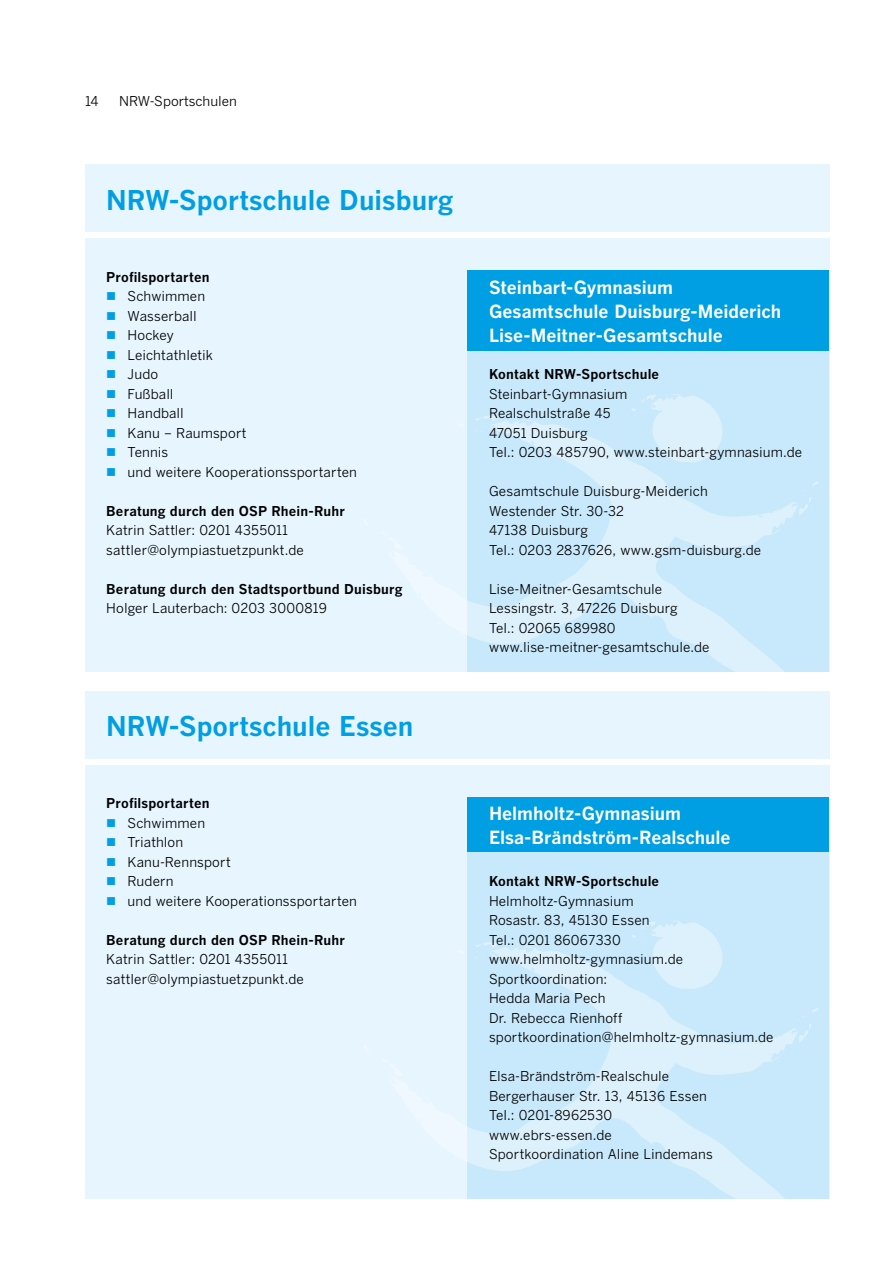
<style>
.page{position:relative;width:893px;height:1263px;background:#fff}
.page>*{position:absolute;margin:0;border:0;box-sizing:border-box;transform-origin:0 0}
.t1{font:700 27px "Benton Gothic";color:#009ee3}
.t2{font:700 18px/24px "Benton Gothic";color:#fff}
.t3{font:13.5px/19.5px "Benton Gothic";letter-spacing:.005em;color:#000}
.t4{font:700 13.5px "Benton Gothic";letter-spacing:.01em;color:#000}
.s1{color:#009ee3}
</style>
<div class="page">
<div style="left:85px;top:165px;width:744px;height:67px;background:#e6f5fe"></div>
<div style="left:85px;top:239px;width:744px;height:433px;background:#e6f5fe"></div>
<div style="left:85px;top:691px;width:744px;height:67px;background:#e6f5fe"></div>
<div style="left:85px;top:765px;width:744px;height:433px;background:#e6f5fe"></div>
<div style="left:468px;top:270px;width:361px;height:81px;background:#009ee3"></div>
<div style="left:468px;top:797px;width:361px;height:56px;background:#009ee3"></div>
<div style="left:468px;top:351px;width:361px;height:321px;background:#c8e8fb"></div>
<svg style="left:477px;top:416px;width:22px;height:3px"></svg>
<svg style="left:467px;top:419px;width:351px;height:253px"></svg>
<svg style="left:631px;top:394px;width:93px;height:69px"></svg>
<div style="left:468px;top:852px;width:361px;height:346px;background:#c8e8fb"></div>
<svg style="left:475px;top:942px;width:24px;height:4px"></svg>
<svg style="left:389px;top:946px;width:433px;height:253px"></svg>
<svg style="left:631px;top:921px;width:93px;height:69px"></svg>
<p class="t3" style="left:85px;top:91px;width:15px">14</p>
<p class="t3" style="left:119px;top:91px;width:120px">NRW-Sportschulen</p>
<h1 class="t1" style="left:106px;top:183px;width:349px">NRW-Sportschule Duisburg</h1>
<p class="t4" style="left:106px;top:268px;width:105px">Profilsportarten</p>
<p class="t3" style="left:106px;top:286px;width:100px"><span class="s1">■</span> Schwimmen</p>
<p class="t3" style="left:106px;top:306px;width:92px"><span class="s1">■</span> Wasserball</p>
<p class="t3" style="left:106px;top:325px;width:69px"><span class="s1">■</span> Hockey</p>
<p class="t3" style="left:106px;top:345px;width:108px"><span class="s1">■</span> Leichtathletik</p>
<p class="t3" style="left:106px;top:364px;width:53px"><span class="s1">■</span> Judo</p>
<p class="t3" style="left:106px;top:384px;width:69px"><span class="s1">■</span> Fußball</p>
<p class="t3" style="left:106px;top:403px;width:79px"><span class="s1">■</span> Handball</p>
<p class="t3" style="left:106px;top:423px;width:142px"><span class="s1">■</span> Kanu – Raumsport</p>
<p class="t3" style="left:106px;top:442px;width:64px"><span class="s1">■</span> Tennis</p>
<p class="t3" style="left:106px;top:462px;width:252px"><span class="s1">■</span> und weitere Kooperationssportarten</p>
<p class="t4" style="left:106px;top:502px;width:240px">Beratung durch den OSP Rhein-Ruhr</p>
<p class="t3" style="left:106px;top:520px;width:199px">Katrin Sattler: 0201 4355011 sattler@olympiastuetzpunkt.de</p>
<p class="t4" style="left:106px;top:580px;width:298px">Beratung durch den Stadtsportbund Duisburg</p>
<p class="t3" style="left:106px;top:598px;width:222px">Holger Lauterbach: 0203 3000819</p>
<h1 class="t1" style="left:106px;top:710px;width:309px">NRW-Sportschule Essen</h1>
<p class="t4" style="left:106px;top:795px;width:105px">Profilsportarten</p>
<p class="t3" style="left:106px;top:813px;width:100px"><span class="s1">■</span> Schwimmen</p>
<p class="t3" style="left:106px;top:832px;width:79px"><span class="s1">■</span> Triathlon</p>
<p class="t3" style="left:106px;top:852px;width:126px"><span class="s1">■</span> Kanu-Rennsport</p>
<p class="t3" style="left:106px;top:871px;width:69px"><span class="s1">■</span> Rudern</p>
<p class="t3" style="left:106px;top:891px;width:252px"><span class="s1">■</span> und weitere Kooperationssportarten</p>
<p class="t4" style="left:106px;top:931px;width:240px">Beratung durch den OSP Rhein-Ruhr</p>
<p class="t3" style="left:106px;top:949px;width:199px">Katrin Sattler: 0201 4355011 sattler@olympiastuetzpunkt.de</p>
<h2 class="t2" style="left:489px;top:275px;width:294px">Steinbart-Gymnasium<br>Gesamtschule Duisburg-Meiderich<br>Lise-Meitner-Gesamtschule</h2>
<p class="t4" style="left:489px;top:366px;width:172px">Kontakt NRW-Sportschule</p>
<p class="t3" style="left:489px;top:384px;width:315px">Steinbart-Gymnasium<br>Realschulstraße 45<br>47051 Duisburg<br>Tel.: 0203 485790, www.steinbart-gymnasium.de</p>
<p class="t3" style="left:489px;top:481px;width:274px">Gesamtschule Duisburg-Meiderich<br>Westender Str. 30-32<br>47138 Duisburg<br>Tel.: 0203 2837626, www.gsm-duisburg.de</p>
<p class="t3" style="left:489px;top:579px;width:222px">Lise-Meitner-Gesamtschule<br>Lessingstr. 3, 47226 Duisburg<br>Tel.: 02065 689980 www.lise-meitner-gesamtschule.de</p>
<h2 class="t2" style="left:489px;top:801px;width:243px">Helmholtz-Gymnasium<br>Elsa-Brändström-Realschule</h2>
<p class="t4" style="left:489px;top:873px;width:172px">Kontakt NRW-Sportschule</p>
<p class="t3" style="left:489px;top:891px;width:286px">Helmholtz-Gymnasium<br>Rosastr. 83, 45130 Essen<br>Tel.: 0201 86067330 www.helmholtz-gymnasium.de<br>Sportkoordination:<br>Hedda Maria Pech<br>Dr. Rebecca Rienhoff sportkoordination@helmholtz-gymnasium.de</p>
<p class="t3" style="left:489px;top:1066px;width:225px">Elsa-Brändström-Realschule<br>Bergerhauser Str. 13, 45136 Essen<br>Tel.: 0201-8962530 www.ebrs-essen.de<br>Sportkoordination Aline Lindemans</p>
</div>
